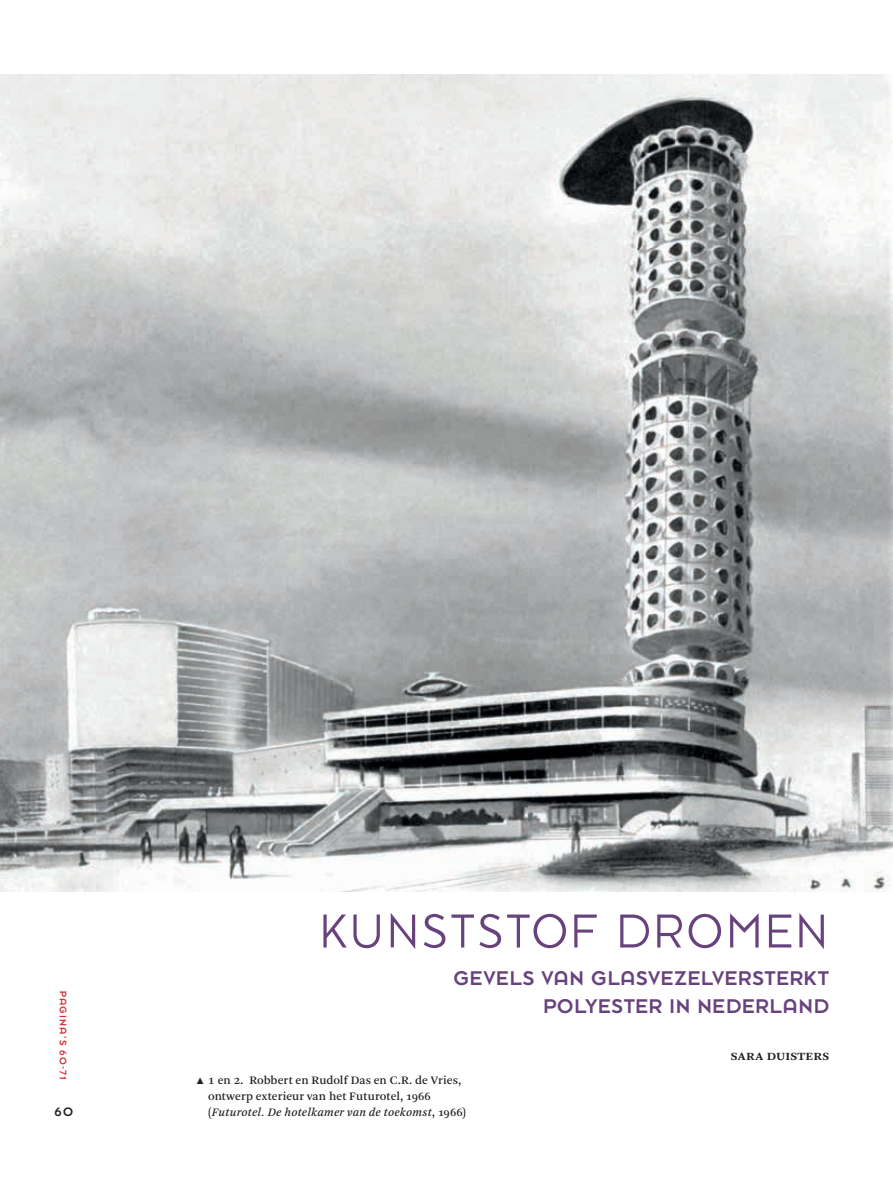
<style>
.page{position:relative;width:893px;height:1191px;background:#fff}
.page>*{position:absolute;margin:0;border:0;box-sizing:border-box;transform-origin:0 0}
.t1{font:52.5px "Dessau Pro Fein";letter-spacing:.005em;color:#68427d}
.t2{font:21.9px/28px "Dessau Pro";letter-spacing:.03em;color:#68427d;text-align:right}
.t3{font:600 14.4px "Arnhem Pro";letter-spacing:.015em;color:#231f20}
.t4{font:13.5px "Dessau Pro";color:#231f20}
.t5{font:12px/15.8px "Arnhem Pro";letter-spacing:.005em;color:#231f20}
.t6{font:10.5px "Dessau Pro";letter-spacing:.11em;color:#d23139}
.s1{font-family:"Mathematical Pi Six";font-size:9px}
.s2{font-size:12.3px}
.s3{font-style:italic}
</style>
<div class="page">
<img style="left:0;top:74px;width:893px;height:817px">
<p class="t6" style="left:69px;top:990px;width:91px;rotate:90deg">PAGINA'S 60-71</p>
<p class="t4" style="left:54px;top:1105px;width:20px">60</p>
<h1 class="t1" style="left:318px;top:903px;width:513px">KUNSTSTOF DROMEN</h1>
<h2 class="t2" style="left:454px;top:964px;width:377px">GEVELS VAN GLASVEZELVERSTERKT<br>POLYESTER IN NEDERLAND</h2>
<p class="t3" style="left:731px;top:1046px;width:100px">Sara Duisters</p>
<p class="t5" style="left:208px;top:1072px;width:259px;text-indent:-12px"><span class="s1">m</span> <span class="s2">1</span> en <span class="s2">2.</span> Robbert en Rudolf Das en C.R. de Vries, ontwerp exterieur van het Futurotel, 1966 (<span class="s3">Futurotel. De hotelkamer van de toekomst</span>, 1966)</p>
</div>
